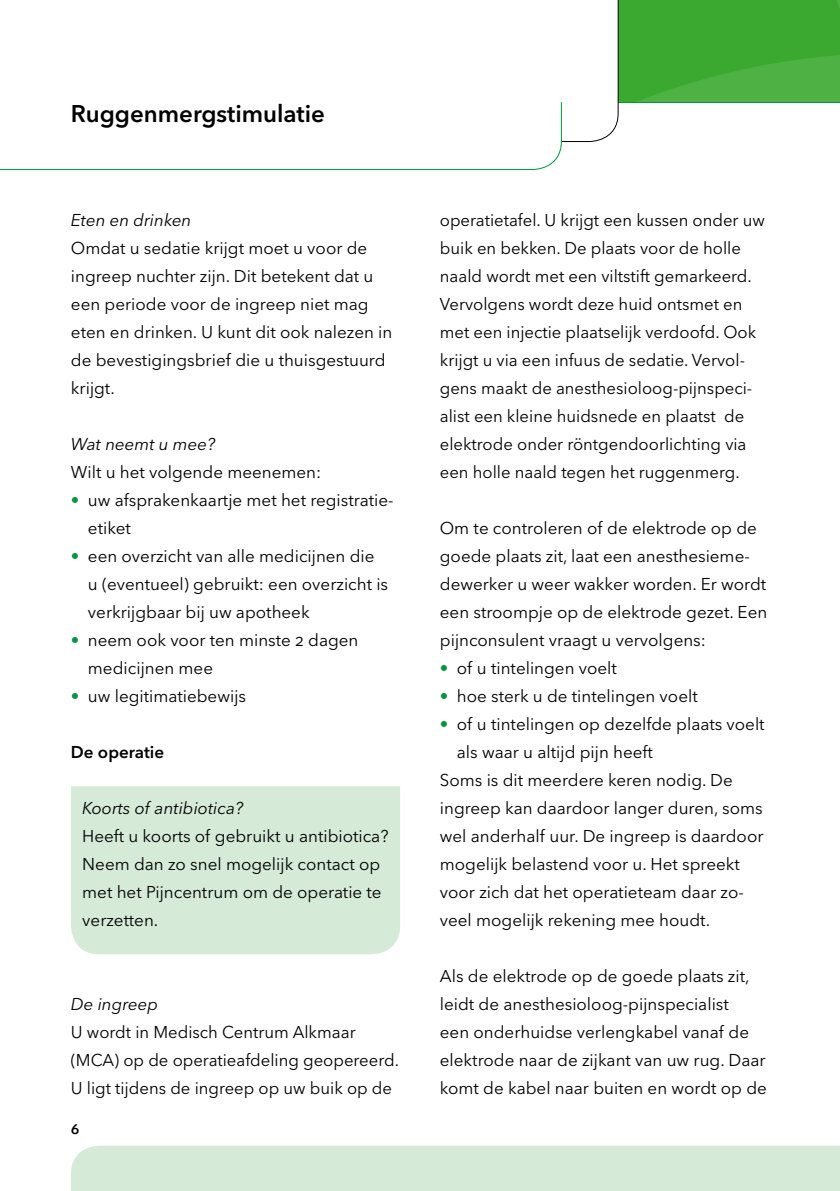
<style>
.page{position:relative;width:840px;height:1191px;background:#fff}
.page>*{position:absolute;margin:0;border:0;box-sizing:border-box;transform-origin:0 0}
.t1{font:600 24px "Avenir Next LT Pro";color:#000}
.t2{font:17px/28px "Avenir Next LT Pro";color:#000}
.t3{font:italic 17px "Avenir Next LT Pro";color:#000}
.t4{font:600 17px "Avenir Next LT Pro";color:#000}
.t5{font:600 14px "Avenir Next LT Pro";color:#000}
.s1{color:#00963f}
</style>
<div class="page">
<svg style="left:0;top:0;width:839px;height:171px"></svg>
<div style="left:71px;top:1145px;width:768px;height:46px;background:#d6ead8"></div>
<div style="left:71px;top:786px;width:329px;height:168px;background:#d6ead8"></div>
<h1 class="t1" style="left:71px;top:99px;width:255px">Ruggenmergstimulatie</h1>
<p class="t3" style="left:71px;top:210px;width:122px">Eten en drinken</p>
<p class="t2" style="left:71px;top:234px;width:323px">Omdat u sedatie krijgt moet u voor de ingreep nuchter zijn. Dit betekent dat u een periode voor de ingreep niet mag eten en drinken. U kunt dit ook nalezen in de bevestigingsbrief die u thuisgestuurd krijgt.</p>
<p class="t3" style="left:71px;top:434px;width:146px">Wat neemt u mee?</p>
<p class="t2" style="left:71px;top:458px;width:251px">Wilt u het volgende meenemen:</p>
<p class="t2" style="left:88px;top:486px;width:307px;text-indent:-17px"><span class="s1">•</span> uw afsprakenkaartje met het registratie&shy;etiket</p>
<p class="t2" style="left:88px;top:542px;width:301px;text-indent:-17px"><span class="s1">•</span> een overzicht van alle medicijnen die u (eventueel) gebruikt: een overzicht is verkrijgbaar bij uw apotheek</p>
<p class="t2" style="left:88px;top:626px;width:272px;text-indent:-17px"><span class="s1">•</span> neem ook voor ten minste 2 dagen medicijnen mee</p>
<p class="t2" style="left:71px;top:682px;width:176px"><span class="s1">•</span> uw legitimatiebewijs</p>
<p class="t4" style="left:71px;top:742px;width:95px">De operatie</p>
<p class="t3" style="left:82px;top:798px;width:162px">Koorts of antibiotica?</p>
<p class="t2" style="left:82px;top:822px;width:307px">Heeft u koorts of gebruikt u antibiotica?<br>Neem dan zo snel mogelijk contact op met het Pijncentrum om de operatie te verzetten.</p>
<p class="t3" style="left:71px;top:994px;width:89px">De ingreep</p>
<p class="t2" style="left:71px;top:1018px;width:329px">U wordt in Medisch Centrum Alkmaar (MCA) op de operatieafdeling geopereerd.<br>U ligt tijdens de ingreep op uw buik op de</p>
<p class="t5" style="left:71px;top:1120px;width:10px">6</p>
<p class="t2" style="left:439px;top:206px;width:326px">operatietafel. U krijgt een kussen onder uw buik en bekken. De plaats voor de holle naald wordt met een viltstift gemarkeerd.<br>Vervolgens wordt deze huid ontsmet en met een injectie plaatselijk verdoofd. Ook krijgt u via een infuus de sedatie. Vervol&shy;gens maakt de anesthesioloog-pijnspeci&shy;alist een kleine huidsnede en plaatst de elektrode onder röntgendoorlichting via een holle naald tegen het ruggenmerg.</p>
<p class="t2" style="left:439px;top:514px;width:329px">Om te controleren of de elektrode op de goede plaats zit, laat een anesthesieme&shy;dewerker u weer wakker worden. Er wordt een stroompje op de elektrode gezet. Een pijnconsulent vraagt u vervolgens:</p>
<p class="t2" style="left:439px;top:654px;width:178px"><span class="s1">•</span> of u tintelingen voelt</p>
<p class="t2" style="left:439px;top:682px;width:259px"><span class="s1">•</span> hoe sterk u de tintelingen voelt</p>
<p class="t2" style="left:439px;top:710px;width:326px"><span class="s1">•</span> of u tintelingen op dezelfde plaats voelt</p>
<p class="t2" style="left:456px;top:738px;width:197px">als waar u altijd pijn heeft</p>
<p class="t2" style="left:439px;top:766px;width:294px">Soms is dit meerdere keren nodig. De</p>
<p class="t2" style="left:439px;top:794px;width:324px">ingreep kan daardoor langer duren, soms</p>
<p class="t2" style="left:439px;top:822px;width:325px">wel anderhalf uur. De ingreep is daardoor</p>
<p class="t2" style="left:439px;top:850px;width:301px">mogelijk belastend voor u. Het spreekt</p>
<p class="t2" style="left:439px;top:878px;width:305px">voor zich dat het operatieteam daar zo-</p>
<p class="t2" style="left:439px;top:906px;width:271px">veel mogelijk rekening mee houdt.</p>
<p class="t2" style="left:439px;top:962px;width:328px">Als de elektrode op de goede plaats zit, leidt de anesthesioloog-pijnspecialist<br>een onderhuidse verlengkabel vanaf de elektrode naar de zijkant van uw rug. Daar komt de kabel naar buiten en wordt op de</p>
</div>
